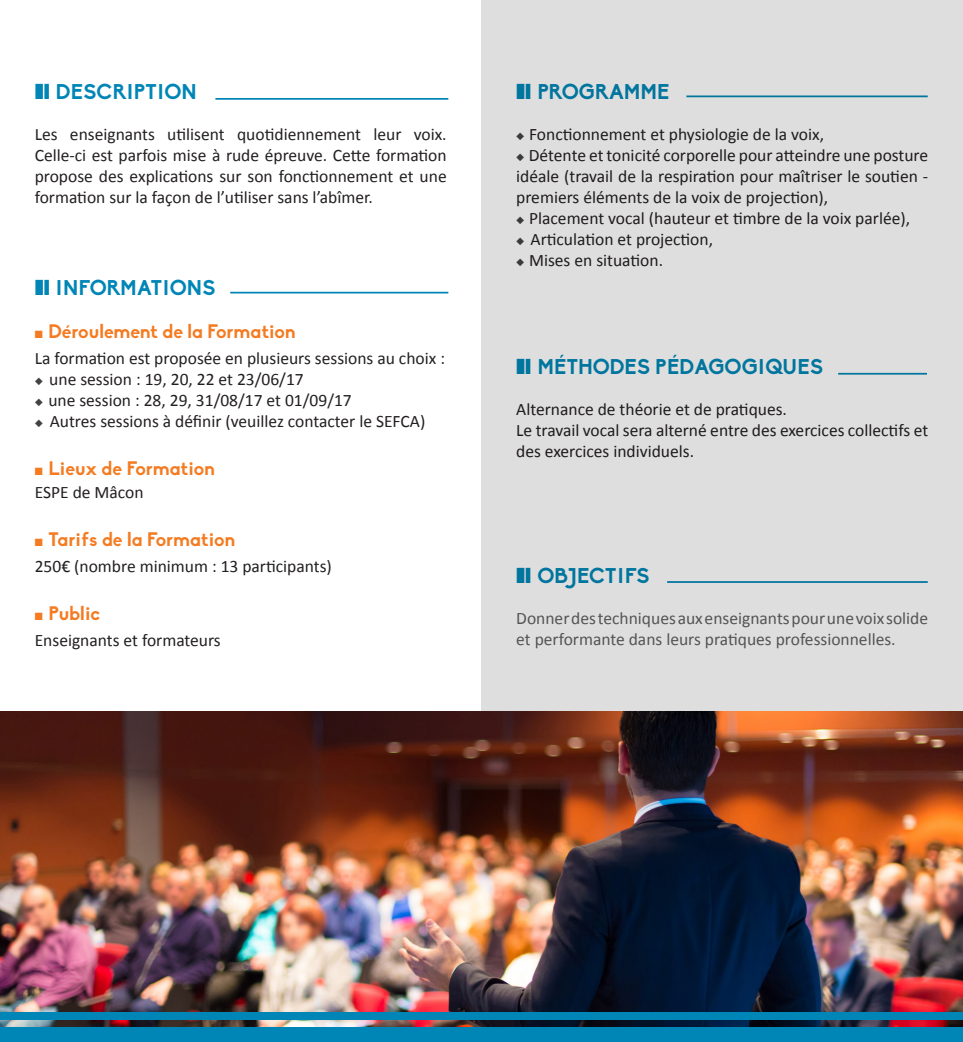
<style>
.page{position:relative;width:963px;height:1042px;background:#fff}
.page>*{position:absolute;margin:0;border:0;box-sizing:border-box;transform-origin:0 0}
.t1{font:700 21px "Biko";color:#0086b6}
.t2{font:700 19.25px "Biko";color:#f47b21}
.t3{font:17.5px/21px "Calibri";color:#231f20;text-align:justify}
.t4{font:17.5px/21px "Calibri";color:#606060}
.s1{color:#424242}
</style>
<div class="page">
<hr style="left:215px;top:98px;width:233px;height:2px;background:#0086b6">
<hr style="left:230px;top:292px;width:218px;height:1px;background:#0086b6">
<div style="left:481px;top:0;width:481px;height:803px;background:#dedede"></div>
<img style="left:0;top:711px;width:962px;height:316px">
<div style="left:0;top:1012px;width:962px;height:7px;background:#0086b6"></div>
<div style="left:0;top:1027px;width:962px;height:15px;background:#0086b6"></div>
<p class="t1" style="left:56px;top:79px;width:143px">DESCRIPTION</p>
<p class="t3" style="left:35px;top:123px;width:413px">Les enseignants utilisent quotidiennement leur voix.<br>Celle-ci est parfois mise à rude épreuve. Cette formation propose des explications sur son fonctionnement et une formation sur la façon de l’utiliser sans l’abîmer.</p>
<p class="t1" style="left:56px;top:275px;width:161px">INFORMATIONS</p>
<p class="t2" style="left:35px;top:319px;width:262px">■ Déroulement de la Formation</p>
<p class="t3" style="left:35px;top:347px;width:412px">La formation est proposée en plusieurs sessions au choix :</p>
<p class="t3" style="left:35px;top:368px;width:270px"><span class="s1">◆</span> une session : 19, 20, 22 et 23/06/17</p>
<p class="t3" style="left:35px;top:389px;width:318px"><span class="s1">◆</span> une session : 28, 29, 31/08/17 et 01/09/17</p>
<p class="t3" style="left:35px;top:410px;width:392px"><span class="s1">◆</span> Autres sessions à définir (veuillez contacter le SEFCA)</p>
<p class="t2" style="left:35px;top:457px;width:182px">■ Lieux de Formation</p>
<p class="t3" style="left:35px;top:481px;width:110px">ESPE de Mâcon</p>
<p class="t2" style="left:35px;top:528px;width:202px">■ Tarifs de la Formation</p>
<p class="t3" style="left:35px;top:555px;width:298px">250€ (nombre minimum : 13 participants)</p>
<p class="t2" style="left:35px;top:602px;width:67px">■ Public</p>
<p class="t3" style="left:35px;top:629px;width:187px">Enseignants et formateurs</p>
<p class="t1" style="left:537px;top:79px;width:133px">PROGRAMME</p>
<p class="t3" style="left:516px;top:123px;width:309px"><span class="s1">◆</span> Fonctionnement et physiologie de la voix,</p>
<p class="t3" style="left:516px;top:144px;width:413px"><span class="s1">◆</span> Détente et tonicité corporelle pour atteindre une posture idéale (travail de la respiration pour maîtriser le soutien - premiers éléments de la voix de projection),</p>
<p class="t3" style="left:516px;top:207px;width:395px"><span class="s1">◆</span> Placement vocal (hauteur et timbre de la voix parlée),</p>
<p class="t3" style="left:516px;top:228px;width:198px"><span class="s1">◆</span> Articulation et projection,</p>
<p class="t3" style="left:516px;top:249px;width:148px"><span class="s1">◆</span> Mises en situation.</p>
<p class="t1" style="left:537px;top:354px;width:287px">MÉTHODES PÉDAGOGIQUES</p>
<p class="t3" style="left:516px;top:398px;width:272px">Alternance de théorie et de pratiques.</p>
<p class="t3" style="left:516px;top:419px;width:413px">Le travail vocal sera alterné entre des exercices collectifs et des exercices individuels.</p>
<p class="t1" style="left:537px;top:563px;width:113px">OBJECTIFS</p>
<p class="t4" style="left:516px;top:607px;width:413px">Donner des techniques aux enseignants pour une voix solide et performante dans leurs pratiques professionnelles.</p>
</div>
